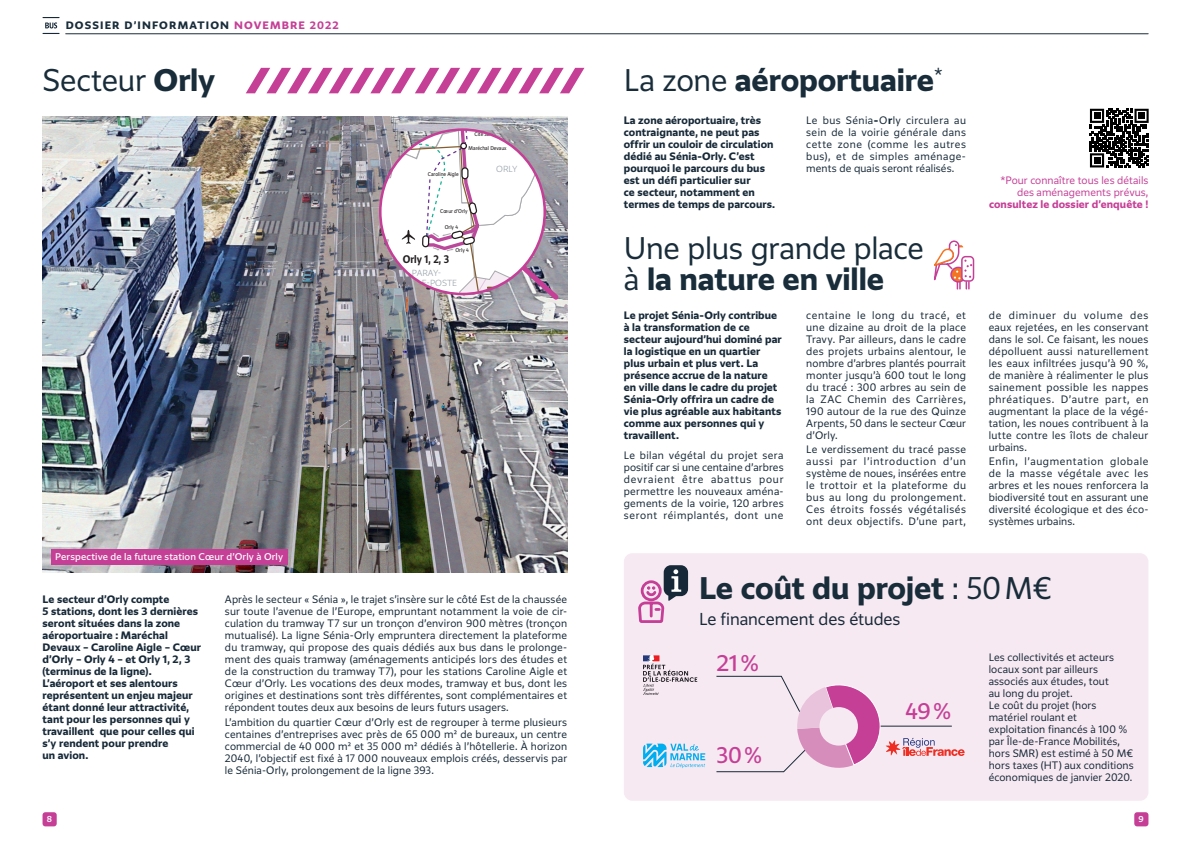
<style>
.page{position:relative;width:1191px;height:842px;background:#fff}
.page>*{position:absolute;margin:0;border:0;box-sizing:border-box;transform-origin:0 0}
.Titre_-_Article{font:300 29px/31px "Grand Paris";letter-spacing:-.01em;color:#182c3a}
.Titre_-_Article-2{font:700 29px "Grand Paris";letter-spacing:-.005em;color:#182c3a}
.Calendrier_-_Texte{font:21px "Grand Paris";color:#c53f97}
.SSTITRE{font:300 16px "Grand Paris";letter-spacing:-.005em;color:#172938}
.t1{font:700 10.2px "IDF Voyageur";color:#231f20}
.Texte_courant{font:300 10px/12px "Grand Paris";letter-spacing:.01em;color:#172938;text-align:justify}
.Chapo{font:700 10px/12px "Grand Paris";letter-spacing:.01em;color:#172938}
.Chapo-2{font:300 10px/12px "Grand Paris";letter-spacing:.005em;color:#c53f97;text-align:right}
.t2{font:700 10px "Grand Paris";letter-spacing:.11em;color:#182c3a}
.Légendes_Photo{font:9px "Grand Paris";letter-spacing:.015em;color:#fff}
.t3{font:300 expanded 8.2px/10.3px "Grand Paris";color:#949ea6;text-align:center}
.t4{font:500 8px "Grand Paris";color:#fff}
.t5{font:5.1px "IDF Voyageur";color:#231f20}
.s1{color:#c53f97}
.s2{font-weight:700}
.s3{font-weight:300}
</style>
<div class="page">
<hr style="left:66px;top:34px;width:1082px;height:1px;background:#182c3a">
<svg style="left:43px;top:17px;width:17px;height:17px"></svg>
<div style="left:43px;top:812px;width:14px;height:14px;background:#c53f97;border-radius:3px"></div>
<div style="left:1134px;top:812px;width:14px;height:14px;background:#c53f97;border-radius:3px"></div>
<svg style="left:1089px;top:108px;width:60px;height:60px"></svg>
<svg style="left:1090px;top:109px;width:58px;height:58px"></svg>
<img style="left:43px;top:117px;width:524px;height:456px">
<div style="left:51px;top:549px;width:236px;height:15px;background:#c53f97"></div>
<svg style="left:246px;top:68px;width:338px;height:25px"></svg>
<svg style="left:380px;top:130px;width:183px;height:174px"></svg>
<div style="left:624px;top:553px;width:524px;height:248px;background:#f7e9f2;border-radius:9px"></div>
<svg style="left:638px;top:565px;width:50px;height:58px"></svg>
<svg style="left:643px;top:744px;width:62px;height:24px"></svg>
<svg style="left:716px;top:676px;width:248px;height:97px"></svg>
<div style="left:819px;top:707px;width:39px;height:38px;background:#f7e9f2;border-radius:50%"></div>
<svg style="left:643px;top:655px;width:54px;height:40px"></svg>
<div style="left:961px;top:256px;width:13px;height:26px;border:2px solid #c53f97;border-radius:4px"></div>
<svg style="left:934px;top:240px;width:38px;height:50px"></svg>
<p class="t2" style="left:66px;top:19px;width:275px">DOSSIER D’INFORMATION <span class="s1">NOVEMBRE 2022</span></p>
<p class="Titre_-_Article" style="left:43px;top:64px;width:174px">Secteur <span class="s2">Orly</span></p>
<p class="Titre_-_Article-2" style="left:624px;top:60px;width:320px"><span class="s3">La zone</span> aéroportuaire<sup>*</sup></p>
<p class="Légendes_Photo" style="left:55px;top:551px;width:229px">Perspective de la future station Cœur d’Orly à Orly</p>
<p class="t5" style="left:474px;top:131px;width:25px">Cité Jardin</p>
<p class="t5" style="left:468px;top:145px;width:39px">Maréchal Devaux</p>
<p class="t5" style="left:428px;top:171px;width:32px">Caroline Aigle</p>
<p class="t5" style="left:440px;top:207px;width:29px">Cœur d’Orly</p>
<p class="t5" style="left:445px;top:224px;width:15px">Orly 4</p>
<p class="t5" style="left:455px;top:246px;width:15px">Orly 4</p>
<p class="t1" style="left:403px;top:252px;width:48px">Orly 1, 2, 3</p>
<p class="t3" style="left:398px;top:267px;width:60px">PARAY-<br>VIEILLE-POSTE</p>
<p class="t3" style="left:496px;top:164px;width:23px">ORLY</p>
<p class="Chapo" style="left:624px;top:114px;width:153px">La zone aéroportuaire, très contraignante, ne peut pas offrir un couloir de circulation dédié au Sénia-Orly. C’est pourquoi le parcours du bus est un défi particulier sur<br>ce secteur, notamment en termes de temps de parcours.</p>
<p class="Texte_courant" style="left:806px;top:114px;width:161px">Le bus Sénia<span class="s2">-</span>O<span class="s2">r</span>ly circulera au sein de la voirie générale dans cette zone (comme les autres bus), et de simples aménage&shy;ments de quais seront réalisés.</p>
<p class="Titre_-_Article" style="left:624px;top:232px;width:302px">Une plus grande place à <span class="s2">la nature en ville</span></p>
<p class="Chapo" style="left:624px;top:308px;width:159px">Le projet Sénia-Orly contribue à la transformation de ce secteur aujourd’hui dominé par la logistique en un quartier plus urbain et plus vert. La présence accrue de la nature en ville dans le cadre du projet<br>Sénia-Orly offrira un cadre de vie plus agréable aux habitants comme aux personnes qui y travaillent.</p>
<p class="Texte_courant" style="left:624px;top:449px;width:161px">Le bilan végétal du projet sera positif car si une centaine d’arbres devraient être abattus pour permettre les nouveaux aména&shy;gements de la voirie, 120 arbres seront réimplantés, dont une</p>
<p class="Texte_courant" style="left:806px;top:309px;width:161px">centaine le long du tracé, et une dizaine au droit de la place Travy. Par ailleurs, dans le cadre des projets urbains alentour, le nombre d’arbres plantés pourrait monter jusqu’à 600 tout le long du tracé : 300 arbres au sein de la ZAC Chemin des Carrières, 190 autour de la rue des Quinze Arpents, 50 dans le secteur Cœur d’Orly.</p>
<p class="Texte_courant" style="left:806px;top:443px;width:161px">Le verdissement du tracé passe aussi par l’introduction d’un système de noues, insérées entre le trottoir et la plateforme du bus au long du prolongement.<br>Ces étroits fossés végétalisés ont deux objectifs. D’une part,</p>
<p class="Chapo-2" style="left:989px;top:174px;width:161px">*Pour connaître tous les détails des aménagements prévus, <span class="s2">consultez le dossier d’enquête !</span></p>
<p class="Texte_courant" style="left:988px;top:309px;width:161px">de diminuer du volume des eaux rejetées, en les conservant dans le sol. Ce faisant, les noues dépolluent aussi naturellement les eaux infiltrées jusqu’à 90 %, de manière à réalimenter le plus sainement possible les nappes phréatiques. D’autre part, en augmentant la place de la végé&shy;tation, les noues contribuent à la lutte contre les îlots de chaleur urbains.</p>
<p class="Texte_courant" style="left:988px;top:455px;width:161px">Enfin, l’augmentation globale de la masse végétale avec les arbres et les noues renforcera la biodiversité tout en assurant une diversité écologique et des éco&shy;systèmes urbains.</p>
<p class="Chapo" style="left:43px;top:593px;width:160px">Le secteur d’Orly compte<br>5 stations, dont les 3 dernières seront situées dans la zone aéroportuaire : Maréchal<br>Devaux – Caroline Aigle – Cœur d’Orly – Orly 4 – et Orly 1, 2, 3 (terminus de la ligne).<br>L’aéroport et ses alentours représentent un enjeu majeur étant donné leur attractivité, tant pour les personnes qui y travaillent que pour celles qui s’y rendent pour prendre<br>un avion.</p>
<p class="Texte_courant" style="left:225px;top:593px;width:344px">Après le secteur « Sénia », le trajet s’insère sur le côté Est de la chaussée sur toute l’avenue de l’Europe, empruntant notamment la voie de cir&shy;culation du tramway T7 sur un tronçon d’environ 900 mètres (tronçon mutualisé). La ligne Sénia-Orly empruntera directement la plateforme du tramway, qui propose des quais dédiés aux bus dans le prolonge&shy;ment des quais tramway (aménagements anticipés lors des études et de la construction du tramway T7), pour les stations Caroline Aigle et Cœur d’Orly. Les vocations des deux modes, tramway et bus, dont les origines et destinations sont très différentes, sont complémentaires et répondent toutes deux aux besoins de leurs futurs usagers.</p>
<p class="Texte_courant" style="left:225px;top:716px;width:344px">L’ambition du quartier Cœur d’Orly est de regrouper à terme plusieurs centaines d’entreprises avec près de 65 000 m² de bureaux, un centre commercial de 40 000 m² et 35 000 m² dédiés à l’hôtellerie. À horizon 2040, l’objectif est fixé à 17 000 nouveaux emplois créés, desservis par le Sénia-Orly, prolongement de la ligne 393.</p>
<p class="Titre_-_Article-2" style="left:699px;top:568px;width:354px">Le coût du projet <span class="s3">: 50M€</span></p>
<p class="SSTITRE" style="left:699px;top:609px;width:203px">Le financement des études</p>
<p class="Calendrier_-_Texte" style="left:716px;top:650px;width:44px">21%</p>
<p class="Calendrier_-_Texte" style="left:905px;top:697px;width:47px">49%</p>
<p class="Calendrier_-_Texte" style="left:716px;top:742px;width:47px">30%</p>
<p class="Texte_courant" style="left:988px;top:651px;width:146px;text-align:left">Les collectivités et acteurs locaux sont par ailleurs associés aux études, tout<br>au long du projet.<br>Le coût du projet (hors matériel roulant et exploitation financés à 100 % par Île-de-France Mobilités, hors SMR) est estimé à 50 M€ hors taxes (HT) aux conditions économiques de janvier 2020.</p>
<p class="t4" style="left:47px;top:814px;width:7px">8</p>
<p class="t4" style="left:1138px;top:814px;width:7px">9</p>
</div>
